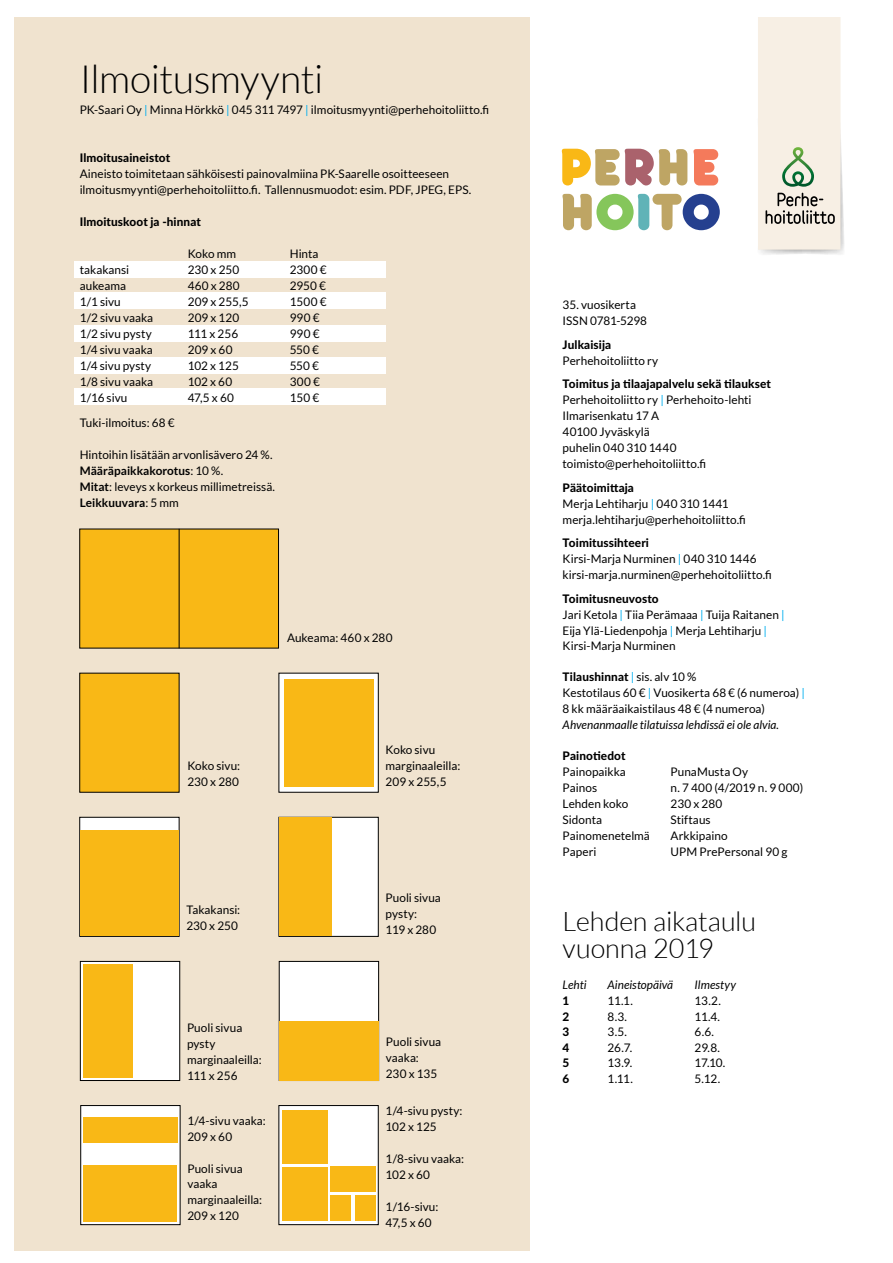
<style>
.page{position:relative;width:893px;height:1263px;background:#fff}
.page>*{position:absolute;margin:0;border:0;box-sizing:border-box;transform-origin:0 0}
.t1{font:300 39px "Lato";letter-spacing:-.015em;color:#000}
.t2{font:300 27px/27px "Lato";letter-spacing:-.005em;color:#000}
.t3{font:11.7px/16px "Lato";color:#000}
.t4{font:italic 11.7px "Lato";color:#000}
.t5{font:800 11.7px "Lato";letter-spacing:.01em;color:#000}
.t6{font:11.7px "Lato";letter-spacing:.03em;color:#000}
.s1{color:#00aeef}
.s2{font-weight:700}
.s3{font-weight:800}
</style>
<div class="page">
<div style="left:14px;top:17px;width:515px;height:1233px;background:#f0e3cf"></div>
<div style="left:74px;top:261px;width:312px;height:16px;background:#fff"></div>
<svg style="left:758px;top:17px;width:86px;height:238px;background:#ebe5da"></svg>
<svg style="left:562px;top:194px;width:158px;height:36px"></svg>
<svg style="left:693px;top:149px;width:25px;height:36px"></svg>
<svg style="left:562px;top:149px;width:125px;height:37px"></svg>
<div style="left:74px;top:293px;width:312px;height:16px;background:#fff"></div>
<div style="left:74px;top:325px;width:312px;height:17px;background:#fff"></div>
<div style="left:74px;top:357px;width:312px;height:16px;background:#fff"></div>
<div style="left:80px;top:529px;width:199px;height:119px;background:#f9b816"></div>
<hr style="left:179px;top:529px;width:1px;height:119px;background:#000">
<div style="left:80px;top:673px;width:99px;height:119px;background:#f9b816"></div>
<div style="left:279px;top:673px;width:99px;height:119px;background:#fff"></div>
<div style="left:284px;top:679px;width:89px;height:108px;background:#f9b816"></div>
<div style="left:80px;top:817px;width:99px;height:119px;background:#fff;border:1px solid #000"></div>
<div style="left:80px;top:830px;width:99px;height:106px;background:#f9b816"></div>
<div style="left:279px;top:817px;width:99px;height:119px;background:#fff"></div>
<div style="left:279px;top:817px;width:53px;height:119px;background:#f9b816"></div>
<div style="left:80px;top:961px;width:100px;height:120px;background:#fff;border:1px solid #000"></div>
<div style="left:83px;top:964px;width:50px;height:113px;background:#f9b816"></div>
<div style="left:279px;top:961px;width:100px;height:120px;background:#fff;border:1px solid #000"></div>
<div style="left:279px;top:1021px;width:99px;height:59px;background:#f9b816"></div>
<div style="left:81px;top:1105px;width:99px;height:120px;background:#fff;border:1px solid #000"></div>
<div style="left:83px;top:1165px;width:94px;height:56px;background:#f9b816"></div>
<div style="left:279px;top:1105px;width:99px;height:120px;background:#fff;border:1px solid #000"></div>
<div style="left:83px;top:1117px;width:94px;height:25px;background:#f9b816"></div>
<div style="left:330px;top:1167px;width:46px;height:25px;background:#f9b816"></div>
<div style="left:355px;top:1196px;width:21px;height:25px;background:#f9b816"></div>
<div style="left:282px;top:1167px;width:45px;height:53px;background:#f9b816"></div>
<div style="left:74px;top:388px;width:312px;height:17px;background:#fff"></div>
<div style="left:330px;top:1196px;width:21px;height:25px;background:#f9b816"></div>
<div style="left:282px;top:1110px;width:45px;height:54px;background:#f9b816"></div>
<h1 class="t1" style="left:80px;top:58px;width:245px">Ilmoitusmyynti</h1>
<p class="t3" style="left:80px;top:102px;width:411px">PK-Saari Oy <span class="s1">|</span> Minna Hörkkö <span class="s1">|</span> 045 311 7497 <span class="s1">|</span> ilmoitusmyynti@perhehoitoliitto.fi</p>
<p class="t5" style="left:80px;top:149px;width:92px">Ilmoitusaineistot</p>
<p class="t3" style="left:80px;top:166px;width:393px">Aineisto toimitetaan sähköisesti painovalmiina PK-Saarelle osoitteeseen ilmoitusmyynti@perhehoitoliitto.fi. Tallennusmuodot: esim. PDF, JPEG, EPS.</p>
<p class="t5" style="left:80px;top:213px;width:123px">Ilmoituskoot ja -hinnat</p>
<p class="t3" style="left:188px;top:245px;width:50px">Koko mm</p>
<p class="t3" style="left:290px;top:245px;width:30px">Hinta</p>
<p class="t3" style="left:80px;top:261px;width:51px">takakansi</p>
<p class="t3" style="left:188px;top:261px;width:53px">230 x 250</p>
<p class="t3" style="left:290px;top:261px;width:39px">2300 €</p>
<p class="t3" style="left:80px;top:277px;width:48px">aukeama</p>
<p class="t3" style="left:188px;top:277px;width:53px">460 x 280</p>
<p class="t3" style="left:290px;top:277px;width:38px">2950 €</p>
<p class="t3" style="left:80px;top:293px;width:43px">1/1 sivu</p>
<p class="t3" style="left:188px;top:293px;width:62px">209 x 255,5</p>
<p class="t3" style="left:290px;top:293px;width:38px">1500 €</p>
<p class="t3" style="left:80px;top:309px;width:75px">1/2 sivu vaaka</p>
<p class="t3" style="left:188px;top:309px;width:53px">209 x 120</p>
<p class="t3" style="left:290px;top:309px;width:31px">990 €</p>
<p class="t3" style="left:80px;top:325px;width:73px">1/2 sivu pysty</p>
<p class="t3" style="left:188px;top:325px;width:52px">111 x 256</p>
<p class="t3" style="left:290px;top:325px;width:31px">990 €</p>
<p class="t3" style="left:80px;top:341px;width:75px">1/4 sivu vaaka</p>
<p class="t3" style="left:188px;top:341px;width:46px">209 x 60</p>
<p class="t3" style="left:290px;top:341px;width:31px">550 €</p>
<p class="t3" style="left:80px;top:357px;width:73px">1/4 sivu pysty</p>
<p class="t3" style="left:188px;top:357px;width:53px">102 x 125</p>
<p class="t3" style="left:290px;top:357px;width:31px">550 €</p>
<p class="t3" style="left:80px;top:373px;width:75px">1/8 sivu vaaka</p>
<p class="t3" style="left:188px;top:373px;width:46px">102 x 60</p>
<p class="t3" style="left:290px;top:373px;width:32px">300 €</p>
<p class="t3" style="left:80px;top:389px;width:49px">1/16 sivu</p>
<p class="t3" style="left:188px;top:389px;width:48px">47,5 x 60</p>
<p class="t3" style="left:290px;top:389px;width:31px">150 €</p>
<p class="t3" style="left:80px;top:415px;width:96px">Tuki-ilmoitus: 68 €</p>
<p class="t3" style="left:80px;top:447px;width:197px">Hintoihin lisätään arvonlisävero 24 %.<br><span class="s2">Määräpaikkakorotus</span>: 10 %.<br><span class="s2">Mitat</span>: leveys x korkeus millimetreissä.<br><span class="s2">Leikkuuvara</span>: 5 mm</p>
<p class="t3" style="left:187px;top:757px;width:54px">Koko sivu:<br>230 x 280</p>
<p class="t3" style="left:287px;top:629px;width:107px">Aukeama: 460 x 280</p>
<p class="t3" style="left:386px;top:741px;width:76px">Koko sivu marginaaleilla:<br>209 x 255,5</p>
<p class="t3" style="left:186px;top:901px;width:55px">Takakansi:<br>230 x 250</p>
<p class="t3" style="left:386px;top:889px;width:57px">Puoli sivua pysty:<br>119 x 280</p>
<p class="t3" style="left:187px;top:1020px;width:76px">Puoli sivua pysty marginaaleilla:<br>111 x 256</p>
<p class="t3" style="left:187px;top:1112px;width:80px">1/4-sivu vaaka:<br>209 x 60</p>
<p class="t3" style="left:187px;top:1160px;width:76px">Puoli sivua vaaka marginaaleilla:<br>209 x 120</p>
<p class="t3" style="left:386px;top:1034px;width:57px">Puoli sivua vaaka:<br>230 x 135</p>
<p class="t3" style="left:385px;top:1102px;width:78px">1/4-sivu pysty:<br>102 x 125</p>
<p class="t3" style="left:385px;top:1150px;width:80px">1/8-sivu vaaka:<br>102 x 60</p>
<p class="t3" style="left:385px;top:1198px;width:54px">1/16-sivu:<br>47,5 x 60</p>
<p class="t3" style="left:563px;top:297px;width:86px">35. vuosikerta<br>ISSN 0781-5298</p>
<p class="t5" style="left:563px;top:336px;width:50px">Julkaisija</p>
<p class="t3" style="left:563px;top:352px;width:97px">Perhehoitoliitto ry</p>
<p class="t3" style="left:563px;top:376px;width:210px"><span class="s3">Toimitus ja tilaajapalvelu sekä tilaukset<br></span>Perhehoitoliitto ry <span class="s1">|</span> Perhehoito-lehti<br>Ilmarisenkatu 17 A<br>40100 Jyväskylä<br>puhelin 040 310 1440 toimisto@perhehoitoliitto.fi</p>
<p class="t3" style="left:563px;top:479px;width:185px"><span class="s3">Päätoimittaja<br></span>Merja Lehtiharju <span class="s1">|</span> 040 310 1441 merja.lehtiharju@perhehoitoliitto.fi</p>
<p class="t3" style="left:563px;top:535px;width:211px"><span class="s3">Toimitussihteeri<br></span>Kirsi-Marja Nurminen <span class="s1">|</span> 040 310 1446 kirsi-marja.nurminen@perhehoitoliitto.fi</p>
<p class="t3" style="left:563px;top:590px;width:223px"><span class="s3">Toimitusneuvosto<br></span>Jari Ketola <span class="s1">|</span> Tiia Perämaaa <span class="s1">|</span> Tuija Raitanen <span class="s1">|<br></span>Eija Ylä-Liedenpohja <span class="s1">|</span> Merja Lehtiharju <span class="s1">|<br></span>Kirsi-Marja Nurminen</p>
<p class="t3" style="left:563px;top:669px;width:244px"><span class="s3">Tilaushinnat</span> <span class="s1">|</span> sis. alv 10 %<br>Kestotilaus 60 € <span class="s1">|</span> Vuosikerta 68 € (6 numeroa) <span class="s1">|<br></span>8 kk määräaikaistilaus 48 € (4 numeroa)</p>
<p class="t4" style="left:563px;top:718px;width:218px">Ahvenanmaalle tilatuissa lehdissä ei ole alvia.</p>
<p class="t5" style="left:563px;top:747px;width:64px">Painotiedot</p>
<p class="t3" style="left:563px;top:764px;width:65px">Painopaikka</p>
<p class="t3" style="left:671px;top:764px;width:79px">PunaMusta Oy</p>
<p class="t3" style="left:563px;top:780px;width:36px">Painos</p>
<p class="t6" style="left:671px;top:781px;width:134px">n. 7 400 (4/2019 n. 9 000)</p>
<p class="t3" style="left:563px;top:796px;width:67px">Lehden koko</p>
<p class="t3" style="left:671px;top:796px;width:53px">230 x 280</p>
<p class="t3" style="left:563px;top:812px;width:41px">Sidonta</p>
<p class="t3" style="left:671px;top:812px;width:42px">Stiftaus</p>
<p class="t3" style="left:563px;top:828px;width:89px">Painomenetelmä</p>
<p class="t3" style="left:671px;top:828px;width:58px">Arkkipaino</p>
<p class="t3" style="left:563px;top:844px;width:35px">Paperi</p>
<p class="t3" style="left:671px;top:844px;width:118px">UPM PrePersonal 90 g</p>
<h2 class="t2" style="left:563px;top:908px;width:195px">Lehden aikataulu vuonna 2019</h2>
<p class="t4" style="left:563px;top:978px;width:26px">Lehti</p>
<p class="t4" style="left:608px;top:978px;width:67px">Aineistopäivä</p>
<p class="t4" style="left:695px;top:978px;width:43px">Ilmestyy</p>
<p class="t5" style="left:563px;top:992px;width:8px">1</p>
<p class="t3" style="left:608px;top:992px;width:27px">11.1.</p>
<p class="t3" style="left:695px;top:992px;width:28px">13.2.</p>
<p class="t5" style="left:563px;top:1007px;width:8px">2</p>
<p class="t3" style="left:608px;top:1008px;width:21px">8.3.</p>
<p class="t3" style="left:695px;top:1008px;width:27px">11.4.</p>
<p class="t5" style="left:563px;top:1023px;width:8px">3</p>
<p class="t3" style="left:608px;top:1024px;width:21px">3.5.</p>
<p class="t3" style="left:695px;top:1024px;width:21px">6.6.</p>
<p class="t5" style="left:563px;top:1039px;width:8px">4</p>
<p class="t3" style="left:608px;top:1039px;width:26px">26.7.</p>
<p class="t3" style="left:695px;top:1039px;width:27px">29.8.</p>
<p class="t5" style="left:563px;top:1054px;width:8px">5</p>
<p class="t3" style="left:608px;top:1055px;width:26px">13.9.</p>
<p class="t3" style="left:695px;top:1055px;width:32px">17.10.</p>
<p class="t5" style="left:563px;top:1070px;width:8px">6</p>
<p class="t3" style="left:608px;top:1071px;width:27px">1.11.</p>
<p class="t3" style="left:695px;top:1071px;width:27px">5.12.</p>
</div>
